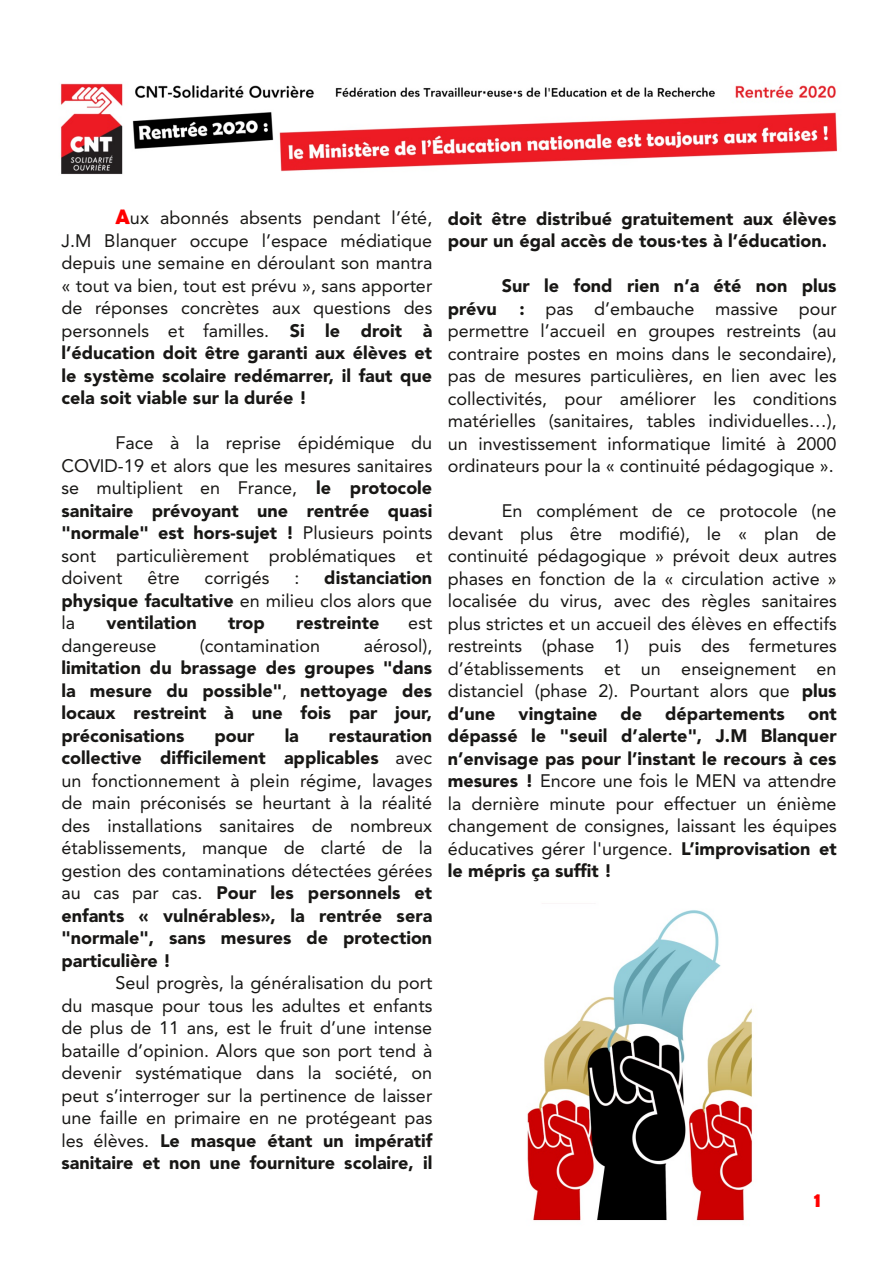
<style>
.page{position:relative;width:893px;height:1263px;background:#fff}
.page>*{position:absolute;margin:0;border:0;box-sizing:border-box;transform-origin:0 0}
.t1{font:700 21px "Berlin Sans FB Demi";color:#f00}
.t2{font:18px/22.5px "Avenir LT Std";color:#181715;text-align:justify}
.t3{font:900 18px/22.5px "Avenir LT Std";color:#181715;text-align:justify}
.s1{font-family:"Berlin Sans FB Demi";font-weight:700;font-size:21px;color:#f00}
.s2{font-weight:900}
.s3{font-weight:400}
</style>
<div class="page">
<img style="left:527px;top:903px;width:226px;height:318px">
<img style="left:60px;top:83px;width:778px;height:91px">
<p class="t2" style="left:61px;top:208px;width:372px;text-indent:54px"><span class="s1">A</span>ux abonnés absents pendant l’été, J.M Blanquer occupe l’espace médiatique depuis une semaine en déroulant son mantra « tout va bien, tout est prévu », sans apporter de réponses concrètes aux questions des personnels et familles. <span class="s2">Si le droit à l’éducation doit être garanti aux élèves et le système scolaire redémarrer, il faut que cela soit viable sur la durée !</span></p>
<p class="t2" style="left:61px;top:433px;width:372px;text-indent:54px">Face à la reprise épidémique du COVID-19 et alors que les mesures sanitaires se multiplient en France, <span class="s2">le protocole sanitaire prévoyant une rentrée quasi "normale" est hors-sujet !</span> Plusieurs points sont particulièrement problématiques et doivent</p>
<p class="t3" style="left:61px;top:568px;width:372px;text-indent:263px">distanciation physique facultative <span class="s3">en milieu clos alors que la</span></p>
<p class="t2" style="left:147px;top:568px;width:34px">être</p>
<p class="t2" style="left:205px;top:568px;width:66px">corrigés</p>
<p class="t2" style="left:294px;top:568px;width:7px">:</p>
<p class="t3" style="left:106px;top:613px;width:92px">ventilation</p>
<p class="t3" style="left:228px;top:613px;width:38px">trop</p>
<p class="t3" style="left:296px;top:613px;width:85px">restreinte</p>
<p class="t2" style="left:408px;top:613px;width:26px">est</p>
<p class="t2" style="left:61px;top:636px;width:97px">dangereuse</p>
<p class="t2" style="left:200px;top:636px;width:122px">(contamination</p>
<p class="t2" style="left:364px;top:636px;width:70px">aérosol),</p>
<p class="t3" style="left:61px;top:658px;width:372px">limitation du brassage des groupes "dans la mesure du possible"<span class="s3">,</span> nettoyage des locaux restreint à une fois par jour, préconisations</p>
<p class="t3" style="left:215px;top:726px;width:42px">pour</p>
<p class="t3" style="left:285px;top:726px;width:16px">la</p>
<p class="t2" style="left:61px;top:726px;width:372px;text-indent:268px"><span class="s2">restauration collective difficilement applicables</span> avec un fonctionnement à plein régime, lavages de main préconisés se heurtant à la réalité des installations sanitaires de nombreux établissements, manque de clarté de la gestion des contaminations détectées gérées au cas par cas. <span class="s2">Pour les personnels et enfants « vulnérables», la rentrée sera "normale", sans mesures de protection particulière !</span></p>
<p class="t2" style="left:61px;top:973px;width:372px;text-indent:54px">Seul progrès, la généralisation du port du masque pour tous les adultes et enfants de plus de 11 ans, est le fruit d’une intense bataille d’opinion. Alors que son port tend à devenir systématique dans la société, on peut s’interroger sur la pertinence de laisser une faille en primaire en ne protégeant pas les élèves. <span class="s2">Le masque étant un impératif sanitaire et non une fourniture scolaire, il</span></p>
<p class="t3" style="left:448px;top:209px;width:390px">doit être distribué gratuitement aux élèves pour un égal accès de tous·tes à l’éducation.</p>
<p class="t3" style="left:502px;top:277px;width:336px">Sur le fond rien n’a été non plus</p>
<p class="t3" style="left:448px;top:299px;width:51px">prévu</p>
<p class="t2" style="left:448px;top:299px;width:390px;text-indent:72px"><span class="s2">:</span> pas d’embauche massive pour permettre l’accueil en groupes restreints (au contraire postes en moins dans le secondaire), pas de mesures particulières, en lien avec les collectivités, pour améliorer les conditions matérielles (sanitaires, tables individuelles…), un investissement informatique limité à 2000 ordinateurs pour la « continuité pédagogique ».</p>
<p class="t2" style="left:448px;top:502px;width:390px;text-indent:54px">En complément de ce protocole (ne devant plus être modifié), le « plan de continuité pédagogique » prévoit deux autres phases en fonction de la « circulation active » localisée du virus, avec des règles sanitaires plus strictes et un accueil des élèves en effectifs restreints (phase 1) puis des fermetures d’établissements et un enseignement en distanciel (phase 2). Pourtant alors que <span class="s2">plus d’une</span></p>
<p class="t3" style="left:519px;top:704px;width:80px">vingtaine</p>
<p class="t3" style="left:620px;top:704px;width:23px">de</p>
<p class="t3" style="left:665px;top:704px;width:121px">départements</p>
<p class="t2" style="left:448px;top:704px;width:390px;text-indent:360px"><span class="s2">ont dépassé le "seuil d’alerte", J.M Blanquer n’envisage pas pour l’instant le recours à ces mesures !</span> Encore une fois le MEN va attendre la dernière minute pour effectuer un énième changement de consignes, laissant les équipes éducatives gérer l'urgence. <span class="s2">L’improvisation et le mépris ça suffit !</span></p>
<p class="t1" style="left:814px;top:1188px;width:8px">1</p>
</div>
